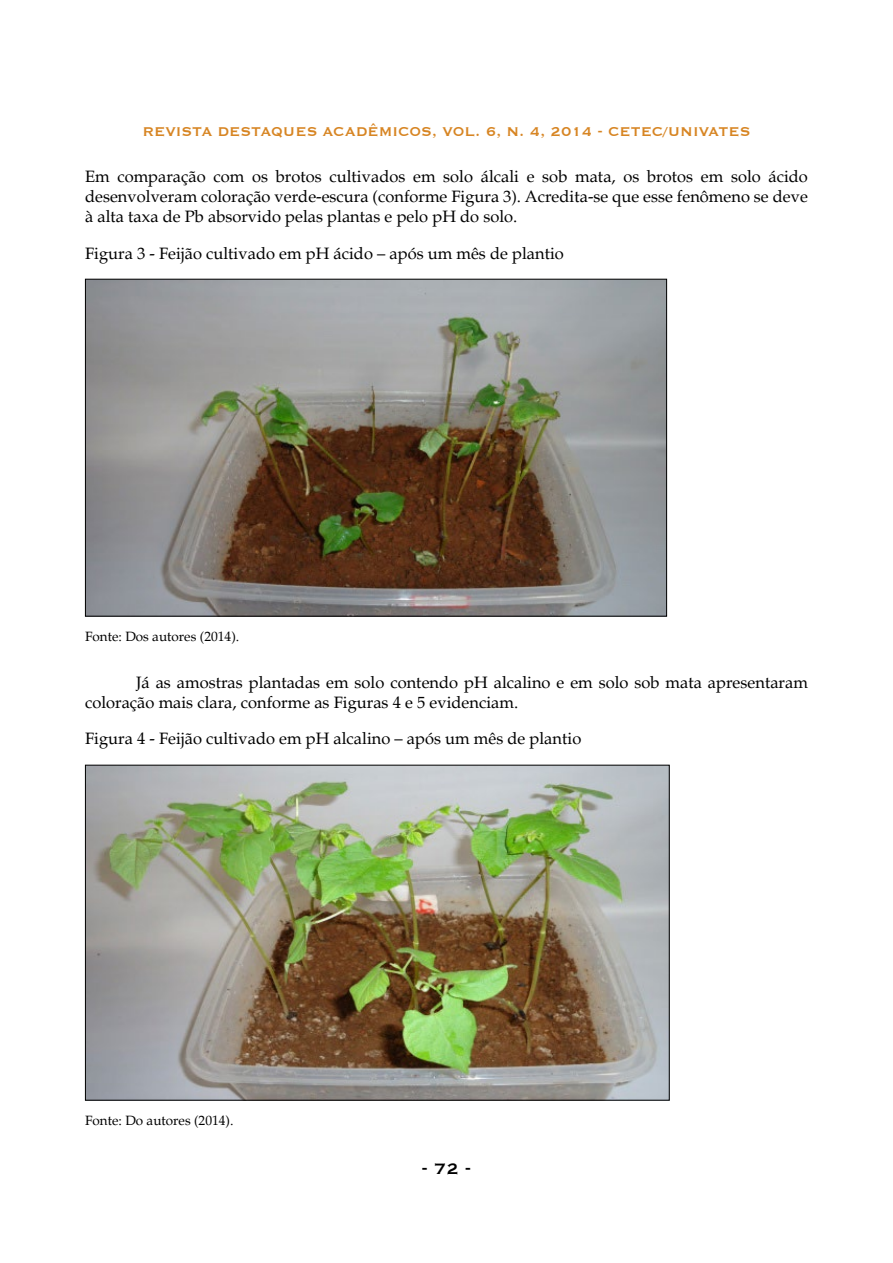
<style>
.page{position:relative;width:893px;height:1263px;background:#fff}
.page>*{position:absolute;margin:0;border:0;box-sizing:border-box;transform-origin:0 0}
.t1{font:700 19.5px "Copperplate Gothic BT";color:#000}
.t2{font:16.5px/19.8px "Palatino";color:#000;text-align:justify}
.t3{font:700 16.5px "Copperplate Gothic BT";color:#d78523}
.t4{font:13.5px "Palatino";color:#000}
</style>
<div class="page">
<img style="left:87px;top:281px;width:578px;height:333px">
<img style="left:87px;top:767px;width:581px;height:331px">
<p class="t3" style="left:142px;top:122px;width:609px">REVISTA DESTAQUES ACADÊMICOS, VOL. 6, N. 4, 2014 - CETEC/UNIVATES</p>
<p class="t2" style="left:85px;top:167px;width:724px">Em comparação com os brotos cultivados em solo álcali e sob mata, os brotos em solo ácido desenvolveram coloração verde-escura (conforme Figura 3). Acredita-se que esse fenômeno se deve à alta taxa de Pb absorvido pelas plantas e pelo pH do solo.</p>
<p class="t2" style="left:85px;top:243px;width:480px">Figura 3 - Feijão cultivado em pH ácido – após um mês de plantio</p>
<p class="t4" style="left:85px;top:629px;width:156px">Fonte: Dos autores (2014).</p>
<p class="t2" style="left:85px;top:673px;width:724px;text-indent:51px">Já as amostras plantadas em solo contendo pH alcalino e em solo sob mata apresentaram coloração mais clara, conforme as Figuras 4 e 5 evidenciam.</p>
<p class="t2" style="left:85px;top:729px;width:498px">Figura 4 - Feijão cultivado em pH alcalino – após um mês de plantio</p>
<p class="t4" style="left:85px;top:1113px;width:150px">Fonte: Do autores (2014).</p>
<p class="t1" style="left:422px;top:1158px;width:51px">- 72 -</p>
</div>
